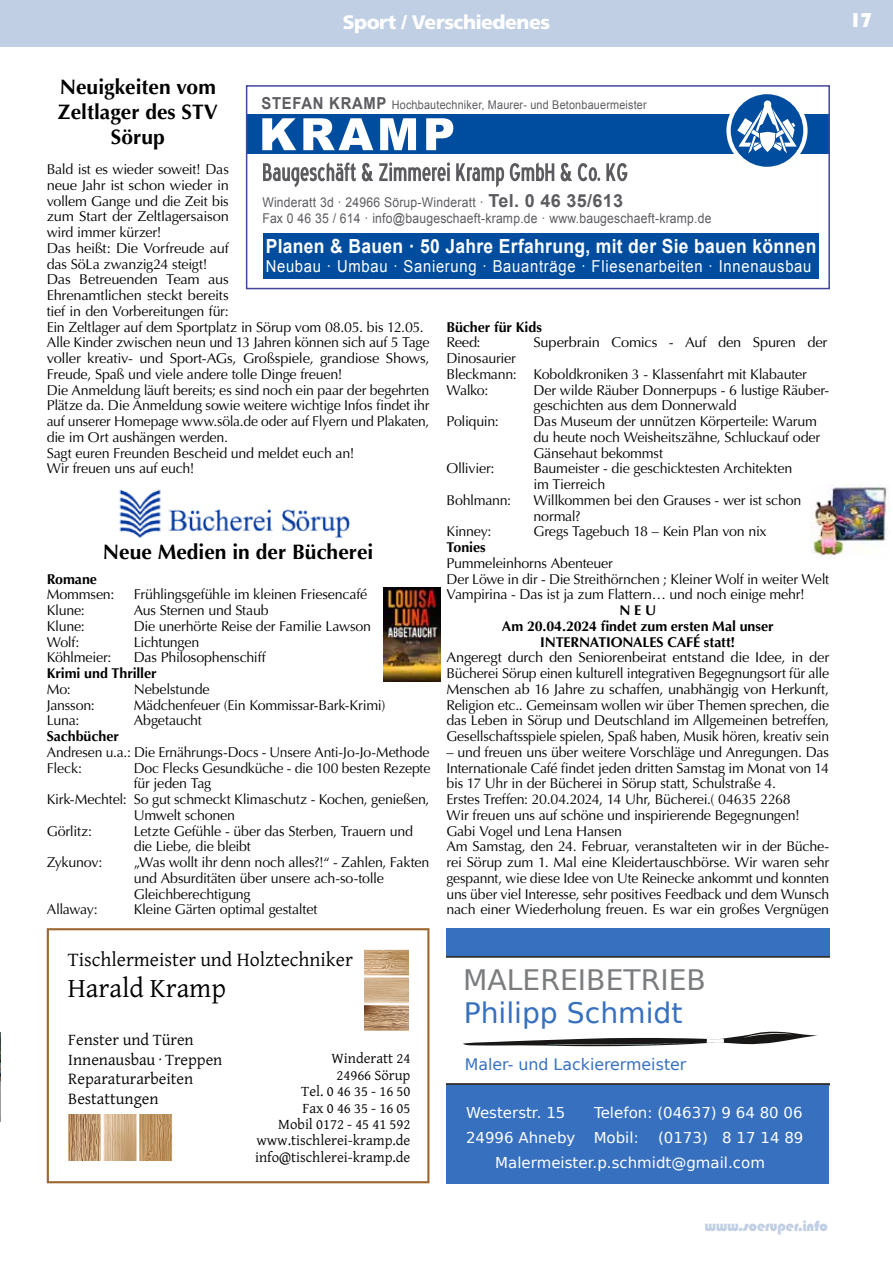
<style>
.page{position:relative;width:893px;height:1263px;background:#fff}
.page>*{position:absolute;margin:0;border:0;box-sizing:border-box;transform-origin:0 0}
.t1{font:28.2px "DejaVu Sans";color:#3670bf}
.t2{font:28.2px "DejaVu Sans";color:#7a7c7e}
.t3{font:27.6px "Temporarium";color:#000}
.t4{font:700 21px/25.2px "Optima";color:#000;text-align:center}
.t5{font:19.95px "Temporarium";color:#000}
.t6{font:700 19.5px "Arial";letter-spacing:.02em;color:#fff;scale:.9 1}
.t7{font:900 19.5px "Frutiger LT Std";letter-spacing:-.025em;color:#fff}
.t8{font:900 19.5px "Blippo BT";color:#fff}
.t9{font:16.5px/20px "Temporarium";color:#000}
.t10{font:16.5px "Arial";letter-spacing:.05em;color:#fff;scale:.9 1}
.t11{font:15.9px "DejaVu Sans";color:#3670bf}
.t12{font:15px/25.3px "DejaVu Sans";color:#fff}
.t13{font:14.7px/16.4px "Temporarium";color:#000;text-align:right}
.t14{font:14.25px/15.8px "Optima";letter-spacing:-.015em;color:#000}
.t15{font:700 14.25px/15.8px "Optima";letter-spacing:-.005em;color:#000;text-align:center}
.t16{font:900 14.25px "Blippo BT";color:#c0cfe4}
.t17{font:14.25px "Optima";letter-spacing:-.035em;color:#000}
.t18{font:13.5px/16.2px "Arial";letter-spacing:.02em;color:#5c5b60;scale:.9 1}
.t19{font:12px "Arial";letter-spacing:.02em;color:#5c5b60;scale:.9 1}
.s1{font-weight:700;font-size:16.5px}
.s2{font-weight:700;font-size:18px}
</style>
<div class="page">
<div style="left:0;top:0;width:893px;height:47px;background:#c0cfe4"></div>
<div style="left:263px;top:233px;width:555px;height:46px;background:#004d9f"></div>
<div style="left:247px;top:114px;width:582px;height:40px;background:#004d9f"></div>
<div style="left:726px;top:90px;width:82px;height:81px;background:#fff;border-radius:50%"></div>
<svg style="left:262px;top:118px;width:34px;height:32px"></svg>
<svg style="left:303px;top:118px;width:70px;height:32px"></svg>
<svg style="left:380px;top:118px;width:36px;height:32px"></svg>
<svg style="left:426px;top:118px;width:27px;height:32px"></svg>
<svg style="left:263px;top:162px;width:93px;height:25px"></svg>
<svg style="left:362px;top:163px;width:11px;height:18px"></svg>
<svg style="left:379px;top:162px;width:71px;height:19px"></svg>
<svg style="left:456px;top:163px;width:48px;height:25px"></svg>
<svg style="left:510px;top:162px;width:44px;height:19px"></svg>
<svg style="left:561px;top:163px;width:11px;height:18px"></svg>
<svg style="left:578px;top:163px;width:22px;height:18px"></svg>
<svg style="left:606px;top:163px;width:21px;height:18px"></svg>
<svg style="left:731px;top:94px;width:72px;height:73px"></svg>
<div style="left:246px;top:85px;width:584px;height:204px;border:2px solid #43469a"></div>
<svg style="left:47px;top:928px;width:382px;height:255px"></svg>
<svg style="left:446px;top:1083px;width:383px;height:2px"></svg>
<svg style="left:463px;top:1032px;width:355px;height:14px"></svg>
<div style="left:446px;top:1085px;width:383px;height:98px;background:#3670bf"></div>
<svg style="left:446px;top:956px;width:383px;height:2px"></svg>
<div style="left:446px;top:928px;width:383px;height:28px;background:#3670bf"></div>
<img style="left:0;top:1033px;width:1px;height:88px">
<img style="left:119px;top:489px;width:231px;height:50px">
<img style="left:383px;top:588px;width:57px;height:94px">
<img style="left:811px;top:484px;width:78px;height:73px">
<h3 class="t7" style="left:343px;top:10px;width:209px">Sport / Verschiedenes</h3>
<h3 class="t8" style="left:850px;top:8px;width:23px">17</h3>
<h3 class="t4" style="left:58px;top:74px;width:161px">Neuigkeiten vom<br>Zeltlager des STV<br>Sörup</h3>
<p class="t14" style="left:47px;top:161px;width:384px">Bald ist es wieder soweit! Das<br>neue Jahr ist schon wieder in<br>vollem Gange und die Zeit bis<br>zum Start der Zeltlagersaison<br>wird immer kürzer!<br>Das heißt: Die Vorfreude auf<br>das SöLa zwanzig24 steigt!<br>Das Betreuenden Team aus<br>Ehrenamtlichen steckt bereits<br>tief in den Vorbereitungen für:<br>Ein Zeltlager auf dem Sportplatz in Sörup vom 08.05. bis 12.05.<br>Alle Kinder zwischen neun und 13 Jahren können sich auf 5 Tage voller kreativ- und Sport-AGs, Großspiele, grandiose Shows, Freude, Spaß und viele andere tolle Dinge freuen!<br>Die Anmeldung läuft bereits; es sind noch ein paar der begehrten Plätze da. Die Anmeldung sowie weitere wichtige Infos findet ihr auf unserer Homepage www.söla.de oder auf Flyern und Plakaten, die im Ort aushängen werden.<br>Sagt euren Freunden Bescheid und meldet euch an!<br>Wir freuen uns auf euch!</p>
<p class="t19" style="left:262px;top:97px;width:430px"><span class="s1">STEFAN KRAMP</span> Hochbautechniker, Maurer- und Betonbauermeister</p>
<p class="t18" style="left:262px;top:194px;width:501px">Winderatt 3d · 24966 Sörup-Winderatt · <span class="s2">Tel. 0 46 35/613<br></span>Fax 0 46 35 / 614 · info@baugeschaeft-kramp.de · www.baugeschaeft-kramp.de</p>
<h3 class="t6" style="left:266px;top:233px;width:613px">Planen &amp; Bauen · 50 Jahre Erfahrung, mit der Sie bauen können</h3>
<p class="t10" style="left:266px;top:256px;width:608px">Neubau · Umbau · Sanierung · Bauanträge · Fliesenarbeiten · Innenausbau</p>
<p class="t15" style="left:446px;top:319px;width:97px">Bücher für Kids</p>
<p class="t14" style="left:446px;top:335px;width:36px">Reed:</p>
<p class="t14" style="left:533px;top:335px;width:295px">Superbrain Comics - Auf den Spuren der</p>
<p class="t14" style="left:446px;top:350px;width:362px">Dinosaurier<br>Bleckmann: Koboldkroniken 3 - Klassenfahrt mit Klabauter<br>Walko:</p>
<p class="t14" style="left:533px;top:382px;width:297px">Der wilde Räuber Donnerpups - 6 lustige Räuber&shy;geschichten aus dem Donnerwald</p>
<p class="t14" style="left:446px;top:413px;width:54px">Poliquin:</p>
<p class="t14" style="left:533px;top:413px;width:288px">Das Museum der unnützen Körperteile: Warum du heute noch Weisheitszähne, Schluckauf oder<br>Gänsehaut bekommst</p>
<p class="t14" style="left:446px;top:461px;width:50px">Ollivier:</p>
<p class="t14" style="left:533px;top:461px;width:260px">Baumeister - die geschicktesten Architekten im Tierreich</p>
<p class="t14" style="left:446px;top:492px;width:66px">Bohlmann:</p>
<p class="t14" style="left:533px;top:492px;width:269px">Willkommen bei den Grauses - wer ist schon normal?</p>
<p class="t14" style="left:446px;top:524px;width:47px">Kinney:</p>
<p class="t14" style="left:533px;top:524px;width:235px">Gregs Tagebuch 18 – Kein Plan von nix</p>
<p class="t15" style="left:446px;top:539px;width:41px">Tonies</p>
<p class="t14" style="left:446px;top:555px;width:384px">Pummeleinhorns Abenteuer<br>Der Löwe in dir - Die Streithörnchen ; Kleiner Wolf in weiter Welt<br>Vampirina - Das ist ja zum Flattern… und noch einige mehr!</p>
<p class="t15" style="left:502px;top:602px;width:273px">N E U<br>Am 20.04.2024 findet zum ersten Mal unser<br>INTERNATIONALES CAFÉ statt!</p>
<p class="t14" style="left:446px;top:650px;width:384px;text-align:justify">Angeregt durch den Seniorenbeirat entstand die Idee, in der Bücherei Sörup einen kulturell integrativen Begegnungsort für alle Menschen ab 16 Jahre zu schaffen, unabhängig von Herkunft, Religion etc.. Gemeinsam wollen wir über Themen sprechen, die das Leben in Sörup und Deutschland im Allgemeinen betreffen, Gesellschaftsspiele spielen, Spaß haben, Musik hören, kreativ sein</p>
<p class="t14" style="left:446px;top:744px;width:384px">– und freuen uns über weitere Vorschläge und Anregungen. Das Internationale Café findet jeden dritten Samstag im Monat von 14 bis 17 Uhr in der Bücherei in Sörup statt, Schulstraße 4.<br>Erstes Treffen: 20.04.2024, 14 Uhr, Bücherei.( 04635 2268<br>Wir freuen uns auf schöne und inspirierende Begegnungen!<br>Gabi Vogel und Lena Hansen<br>Am Samstag, den 24. Februar, veranstalteten wir in der Büche&shy;rei Sörup zum 1. Mal eine Kleidertauschbörse. Wir waren sehr gespannt, wie diese Idee von Ute Reinecke ankommt und konnten uns über viel Interesse, sehr positives Feedback und dem Wunsch nach einer Wiederholung freuen. Es war ein großes Vergnügen</p>
<h3 class="t4" style="left:103px;top:539px;width:272px">Neue Medien in der Bücherei</h3>
<p class="t15" style="left:47px;top:571px;width:52px">Romane</p>
<p class="t14" style="left:47px;top:587px;width:69px">Mommsen:</p>
<p class="t14" style="left:134px;top:587px;width:235px">Frühlingsgefühle im kleinen Friesencafé</p>
<p class="t14" style="left:47px;top:602px;width:40px">Klune:</p>
<p class="t14" style="left:134px;top:602px;width:136px">Aus Sternen und Staub</p>
<p class="t14" style="left:47px;top:618px;width:40px">Klune:</p>
<p class="t14" style="left:134px;top:618px;width:239px">Die unerhörte Reise der Familie Lawson</p>
<p class="t14" style="left:47px;top:634px;width:34px">Wolf:</p>
<p class="t14" style="left:134px;top:634px;width:67px">Lichtungen</p>
<p class="t14" style="left:47px;top:650px;width:66px">Köhlmeier:</p>
<p class="t14" style="left:134px;top:650px;width:134px">Das Philosophenschiff</p>
<p class="t15" style="left:47px;top:665px;width:111px">Krimi und Thriller</p>
<p class="t14" style="left:47px;top:681px;width:26px">Mo:</p>
<p class="t14" style="left:134px;top:681px;width:77px">Nebelstunde</p>
<p class="t14" style="left:47px;top:697px;width:50px">Jansson:</p>
<p class="t14" style="left:134px;top:697px;width:253px">Mädchenfeuer (Ein Kommissar-Bark-Krimi)</p>
<p class="t14" style="left:47px;top:713px;width:34px">Luna:</p>
<p class="t14" style="left:134px;top:713px;width:70px">Abgetaucht</p>
<p class="t15" style="left:47px;top:728px;width:74px">Sachbücher</p>
<p class="t14" style="left:47px;top:744px;width:384px">Andresen u.a.: Die Ernährungs-Docs - Unsere Anti-Jo-Jo-Methode<br>Fleck:</p>
<p class="t14" style="left:134px;top:760px;width:298px">Doc Flecks Gesundküche - die 100 besten Rezepte</p>
<p class="t14" style="left:134px;top:776px;width:79px">für jeden Tag</p>
<p class="t14" style="left:47px;top:791px;width:384px">Kirk-Mechtel: So gut schmeckt Klimaschutz - Kochen, genießen,</p>
<p class="t14" style="left:134px;top:807px;width:103px">Umwelt schonen</p>
<p class="t14" style="left:47px;top:823px;width:47px">Görlitz:</p>
<p class="t14" style="left:134px;top:823px;width:281px">Letzte Gefühle - über das Sterben, Trauern und die Liebe, die bleibt</p>
<p class="t14" style="left:47px;top:854px;width:57px">Zykunov:</p>
<p class="t14" style="left:134px;top:854px;width:297px">„Was wollt ihr denn noch alles?!“ - Zahlen, Fakten und Absurditäten über unsere ach-so-tolle<br>Gleichberechtigung</p>
<p class="t17" style="left:47px;top:901px;width:52px">Allaway:</p>
<p class="t14" style="left:134px;top:902px;width:185px">Kleine Gärten optimal gestaltet</p>
<h3 class="t5" style="left:68px;top:945px;width:286px">Tischlermeister und Holztechniker</h3>
<h2 class="t3" style="left:68px;top:967px;width:160px">Harald Kramp</h2>
<p class="t9" style="left:68px;top:1028px;width:156px">Fenster und Türen<br>Innenausbau · Treppen<br>Reparaturarbeiten<br>Bestattungen</p>
<p class="t13" style="left:255px;top:1049px;width:157px">Winderatt 24<br>24966 Sörup<br>Tel. 0 46 35 - 16 50<br>Fax 0 46 35 - 16 05<br>Mobil 0172 - 45 41 592 www.tischlerei-kramp.de info@tischlerei-kramp.de</p>
<h1 class="t2" style="left:463px;top:957px;width:244px">MALEREIBETRIEB</h1>
<h1 class="t1" style="left:464px;top:990px;width:220px">Philipp Schmidt</h1>
<p class="t11" style="left:465px;top:1052px;width:223px">Maler- und Lackierermeister</p>
<p class="t12" style="left:466px;top:1099px;width:338px;text-indent:128px">Telefon: (04637) 9 64 80 06<br>24996 Ahneby Mobil:</p>
<p class="t12" style="left:466px;top:1099px;width:101px">Westerstr. 15</p>
<p class="t12" style="left:495px;top:1125px;width:310px;text-indent:163px">(0173) 8 17 14 89<br>Malermeister.p.schmidt@gmail.com</p>
<p class="t16" style="left:705px;top:1217px;width:124px">www.soeruper.info</p>
</div>
